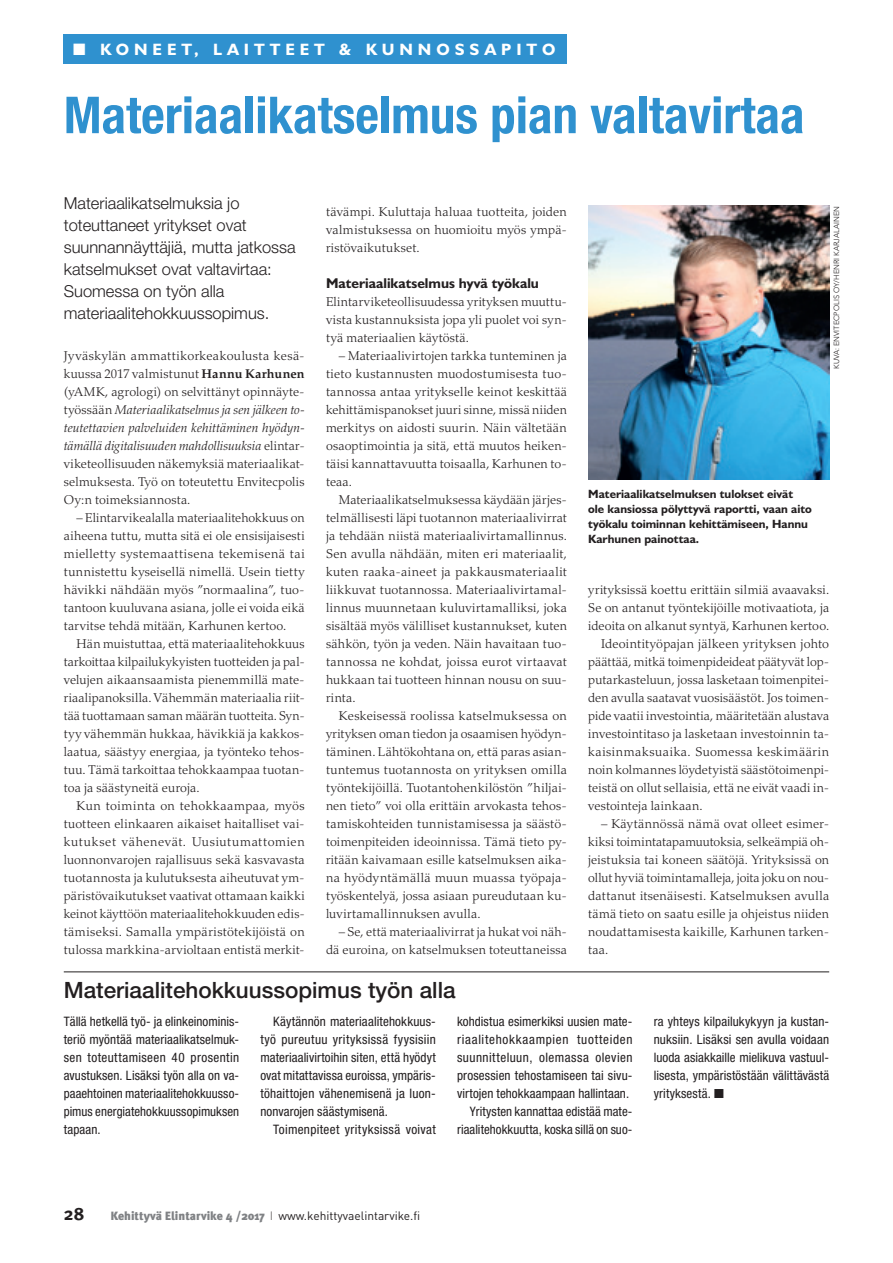
<style>
.page{position:relative;width:893px;height:1263px;background:#fff}
.page>*{position:absolute;margin:0;border:0;box-sizing:border-box;transform-origin:0 0}
.t1{font:700 condensed 51px "Helvetica Neue LT Std";color:#2f91cf}
.t2{font:500 22.5px "Helvetica Neue LT Std";color:#231f20}
.t3{font:700 18px "Meta Plus";color:#231f20}
.t4{font:300 16.5px/22px "Helvetica Neue";color:#231f20}
.t5{font:700 16.5px "Humanist 521 BT";letter-spacing:.3em;color:#fff}
.t6{font:700 14.25px "Humanist 521 BT";color:#231f20}
.t7{font:condensed 13.05px/18px "Helvetica Neue";letter-spacing:.01em;color:#231f20;text-align:justify}
.t8{font:300 12.75px/18px "Palatino";letter-spacing:.015em;color:#231f20;text-align:justify}
.t9{font:300 12.75px "Palatino";letter-spacing:-.005em;color:#231f20}
.t10{font:300 12.75px "Palatino";letter-spacing:.035em;color:#231f20}
.t11{font:700 12px/15px "Humanist 521 BT";color:#231f20}
.t12{font:12px "DIN";color:#231f20}
.t13{font:300 7.5px "Avenir";color:#231f20}
.s1{font-weight:700}
.s2{font-style:italic}
.s3{font-family:"Meta Plus";font-weight:900;color:#808285}
.s4{font-family:"Helvetica Neue";font-weight:100;font-stretch:condensed}
</style>
<div class="page">
<div style="left:64px;top:34px;width:503px;height:30px;background:#2f91cf"></div>
<img style="left:588px;top:206px;width:241px;height:274px">
<hr style="left:64px;top:972px;width:765px;height:1px;background:#231f20">
<p class="t5" style="left:73px;top:40px;width:484px">■ KONEET, LAITTEET &amp; KUNNOSSAPITO</p>
<h1 class="t1" style="left:64px;top:84px;width:742px">Materiaalikatselmus pian valtavirtaa</h1>
<p class="t4" style="left:64px;top:192px;width:233px">Materiaalikatselmuksia jo toteuttaneet yritykset ovat suunnannäyttäjiä, mutta jatkossa katselmukset ovat valtavirtaa:<br>Suomessa on työn alla materiaalitehokkuussopimus.</p>
<p class="t8" style="left:64px;top:347px;width:242px">Jyväskylän ammattikorkeakoulusta kesä&shy;kuussa 2017 valmistunut <span class="s1">Hannu Karhunen </span>(yAMK, agrologi) on selvittänyt opinnäyte&shy;työssään <span class="s2">Materiaalikatselmus ja sen jälkeen to&shy;teutettavien palveluiden kehittäminen hyödyn&shy;tämällä digitalisuuden mahdollisuuksia</span> elintar&shy;viketeollisuuden näkemyksiä materiaalikat&shy;selmuksesta. Työ on toteutettu Envitecpolis Oy:n toimeksiannosta.</p>
<p class="t8" style="left:64px;top:509px;width:242px;text-indent:13px">– Elintarvikealalla materiaalitehokkuus on aiheena tuttu, mutta sitä ei ole ensisijaisesti mielletty systemaattisena tekemisenä tai tunnistettu kyseisellä nimellä. Usein tietty hävikki nähdään myös ”normaalina”, tuo&shy;tantoon kuuluvana asiana, jolle ei voida eikä tarvitse tehdä mitään, Karhunen kertoo.</p>
<p class="t8" style="left:64px;top:635px;width:242px;text-indent:13px">Hän muistuttaa, että materiaalitehokkuus tarkoittaa kilpailukykyisten tuotteiden ja pal&shy;velujen aikaansaamista pienemmillä mate&shy;riaalipanoksilla. Vähemmän materiaalia riit&shy;tää tuottamaan saman määrän tuotteita. Syn&shy;tyy vähemmän hukkaa, hävikkiä ja kakkos&shy;laatua, säästyy energiaa, ja työnteko tehos&shy;tuu. Tämä tarkoittaa tehokkaampaa tuotan&shy;toa ja säästyneitä euroja.</p>
<p class="t8" style="left:64px;top:797px;width:242px;text-indent:13px">Kun toiminta on tehokkaampaa, myös tuotteen elinkaaren aikaiset haitalliset vai&shy;kutukset vähenevät. Uusiutumattomien luonnonvarojen rajallisuus sekä kasvavasta tuotannosta ja kulutuksesta aiheutuvat ym&shy;päristövaikutukset vaativat ottamaan kaikki keinot käyttöön materiaalitehokkuuden edis&shy;tämiseksi. Samalla ympäristötekijöistä on tulossa markkina-arvioltaan entistä merkit-</p>
<p class="t8" style="left:326px;top:203px;width:242px">tävämpi. Kuluttaja haluaa tuotteita, joiden valmistuksessa on huomioitu myös ympä&shy;ristövaikutukset.</p>
<p class="t6" style="left:326px;top:274px;width:214px">Materiaalikatselmus hyvä työkalu</p>
<p class="t8" style="left:326px;top:293px;width:242px">Elintarviketeollisuudessa yrityksen muuttu&shy;vista kustannuksista jopa yli puolet voi syn&shy;tyä materiaalien käytöstä.</p>
<p class="t8" style="left:326px;top:347px;width:242px;text-indent:13px">– Materiaalivirtojen tarkka tunteminen ja tieto kustannusten muodostumisesta tuo&shy;tannossa antaa yritykselle keinot keskittää kehittämispanokset juuri sinne, missä niiden merkitys on aidosti suurin. Näin vältetään osaoptimointia ja sitä, että muutos heiken&shy;täisi kannattavuutta toisaalla, Karhunen to&shy;teaa.</p>
<p class="t8" style="left:326px;top:491px;width:242px;text-indent:13px">Materiaalikatselmuksessa käydään järjes&shy;telmällisesti läpi tuotannon materiaalivirrat ja tehdään niistä materiaalivirtamallinnus.<br>Sen avulla nähdään, miten eri materiaalit, kuten raaka-aineet ja pakkausmateriaalit liikkuvat tuotannossa. Materiaalivirtamal&shy;linnus muunnetaan kuluvirtamalliksi, joka sisältää myös välilliset kustannukset, kuten sähkön, työn ja veden. Näin havaitaan tuo&shy;tannossa ne kohdat, joissa eurot virtaavat hukkaan tai tuotteen hinnan nousu on suu&shy;rinta.</p>
<p class="t8" style="left:326px;top:707px;width:242px;text-indent:13px">Keskeisessä roolissa katselmuksessa on yrityksen oman tiedon ja osaamisen hyödyn&shy;täminen. Lähtökohtana on, että paras asian&shy;tuntemus tuotannosta on yrityksen omilla työntekijöillä. Tuotantohenkilöstön ”hiljai&shy;nen tieto” voi olla erittäin arvokasta tehos&shy;tamiskohteiden tunnistamisessa ja säästö&shy;toimenpiteiden ideoinnissa. Tämä tieto py&shy;ritään kaivamaan esille katselmuksen aika&shy;na hyödyntämällä muun muassa työpaja&shy;työskentelyä, jossa asiaan pureudutaan ku&shy;luvirtamallinnuksen avulla.</p>
<p class="t8" style="left:326px;top:923px;width:242px;text-align:right">– Se, että materiaalivirrat ja hukat voi näh&shy;dä euroina, on katselmuksen toteuttaneissa</p>
<p class="t13" style="left:832px;top:369px;width:165px;rotate:-90deg">KUVA: ENVITECPOLIS OY/HENRI KARJALAINEN</p>
<p class="t11" style="left:588px;top:486px;width:225px">Materiaalikatselmuksen tulokset eivät ole kansiossa pölyttyvä raportti, vaan aito työkalu toiminnan kehittämiseen, Hannu Karhunen painottaa.</p>
<p class="t8" style="left:588px;top:581px;width:242px">yrityksissä koettu erittäin silmiä avaavaksi.</p>
<p class="t8" style="left:588px;top:599px;width:242px">Se on antanut työntekijöille motivaatiota, ja</p>
<p class="t8" style="left:588px;top:617px;width:242px">ideoita on alkanut syntyä, Karhunen kertoo.</p>
<p class="t8" style="left:601px;top:635px;width:230px">Ideointityöpajan jälkeen yrityksen johto</p>
<p class="t9" style="left:588px;top:654px;width:242px">päättää, mitkä toimenpideideat päätyvät lop-</p>
<p class="t8" style="left:588px;top:671px;width:242px">putarkasteluun, jossa lasketaan toimenpitei-</p>
<p class="t8" style="left:588px;top:689px;width:242px">den avulla saatavat vuosisäästöt. Jos toimen-</p>
<p class="t8" style="left:588px;top:707px;width:242px">pide vaatii investointia, määritetään alustava</p>
<p class="t8" style="left:588px;top:725px;width:242px">investointitaso ja lasketaan investoinnin ta-</p>
<p class="t10" style="left:588px;top:744px;width:242px">kaisinmaksuaika. Suomessa keskimäärin</p>
<p class="t8" style="left:588px;top:761px;width:242px">noin kolmannes löydetyistä säästötoimenpi-</p>
<p class="t8" style="left:588px;top:779px;width:242px">teistä on ollut sellaisia, että ne eivät vaadi in-</p>
<p class="t8" style="left:588px;top:797px;width:116px">vestointeja lainkaan.</p>
<p class="t8" style="left:588px;top:815px;width:242px;text-indent:13px">– Käytännössä nämä ovat olleet esimer&shy;kiksi toimintatapamuutoksia, selkeämpiä oh&shy;jeistuksia tai koneen säätöjä. Yrityksissä on ollut hyviä toimintamalleja, joita joku on nou&shy;dattanut itsenäisesti. Katselmuksen avulla tämä tieto on saatu esille ja ohjeistus niiden noudattamisesta kaikille, Karhunen tarken&shy;taa.</p>
<h2 class="t2" style="left:64px;top:977px;width:393px">Materiaalitehokkuussopimus työn alla</h2>
<p class="t7" style="left:64px;top:1012px;width:177px">Tällä hetkellä työ- ja elinkeinominis&shy;teriö myöntää materiaalikatselmuk&shy;sen toteuttamiseen 40 prosentin avustuksen. Lisäksi työn alla on va&shy;paaehtoinen materiaalitehokkuusso&shy;pimus energiatehokkuussopimuksen tapaan.</p>
<p class="t7" style="left:260px;top:1012px;width:177px;text-indent:13px">Käytännön materiaalitehokkuus&shy;työ pureutuu yrityksissä fyysisiin materiaalivirtoihin siten, että hyödyt ovat mitattavissa euroissa, ympäris&shy;töhaittojen vähenemisenä ja luon&shy;nonvarojen säästymisenä.</p>
<p class="t7" style="left:457px;top:1012px;width:177px;text-align:right">kohdistua esimerkiksi uusien mate&shy;riaalitehokkaampien tuotteiden suunnitteluun, olemassa olevien prosessien tehostamiseen tai sivu&shy;virtojen tehokkaampaan hallintaan.<br>Yritysten kannattaa edistää mate&shy;riaalitehokkuutta, koska sillä on suo-</p>
<p class="t7" style="left:654px;top:1012px;width:177px">ra yhteys kilpailukykyyn ja kustan&shy;nuksiin. Lisäksi sen avulla voidaan luoda asiakkaille mielikuva vastuul&shy;lisesta, ympäristöstään välittävästä yrityksestä. ■</p>
<p class="t7" style="left:273px;top:1120px;width:164px">Toimenpiteet yrityksissä voivat</p>
<h3 class="t3" style="left:64px;top:1203px;width:22px">28</h3>
<p class="t12" style="left:111px;top:1208px;width:311px"><span class="s3">Kehittyvä Elintarvike 4 /2017</span> <span class="s4">I</span> www.kehittyvaelintarvike.fi</p>
</div>
